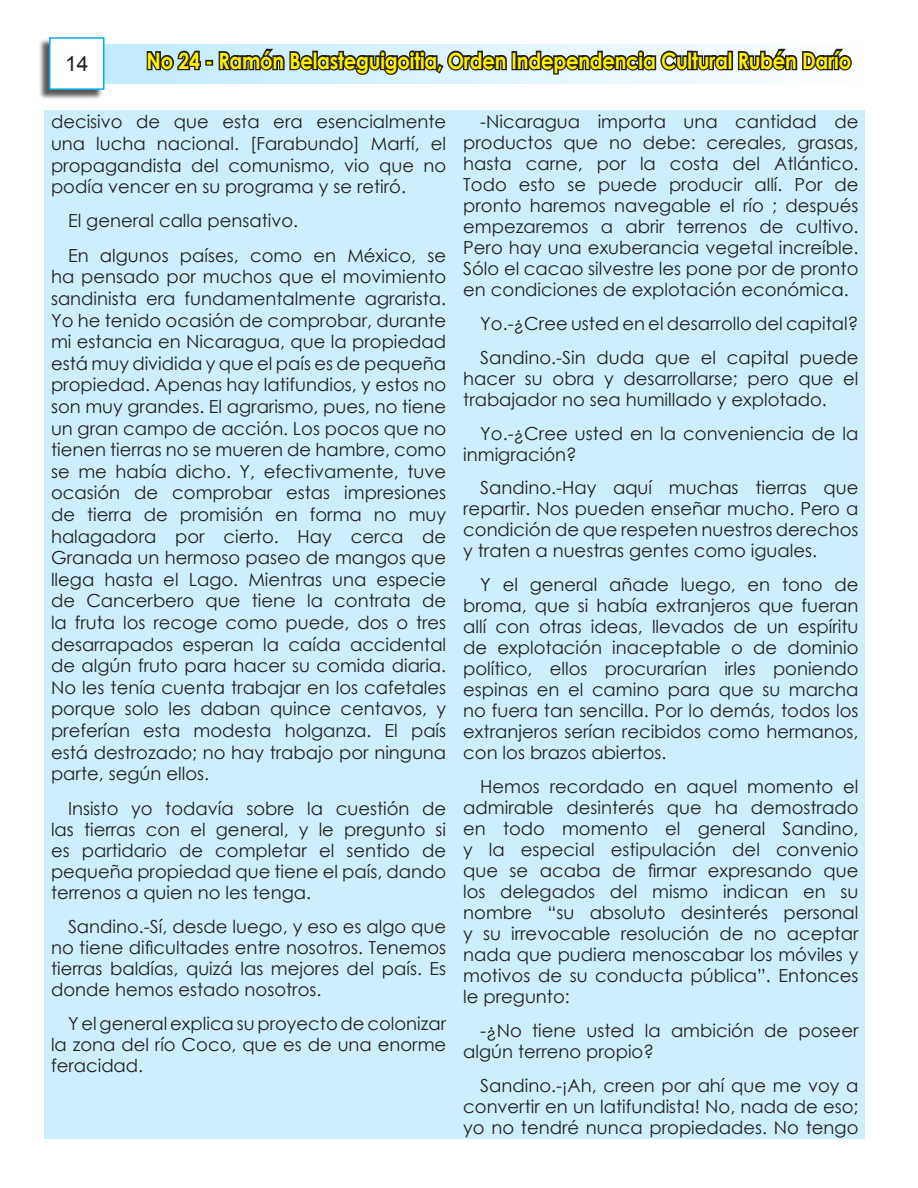
<style>
.page{position:relative;width:918px;height:1188px;background:#fff}
.page>*{position:absolute;margin:0;border:0;box-sizing:border-box;transform-origin:0 0}
.t1{font:700 22.35px "Century Gothic";letter-spacing:-.01em;color:#fff101;scale:.87 1}
.t2{font:21px "Arial";color:#231f20}
.t3{font:18px/21px "Century Gothic";color:#231f20;text-align:justify}
</style>
<div class="page">
<div style="left:94px;top:44px;width:764px;height:39px;background:linear-gradient(to right,#c0eafb,#fdfefe)"></div>
<div style="left:44px;top:110px;width:821px;height:1029px;background:#cdeffb"></div>
<div style="left:38px;top:39px;width:65px;height:62px;background:#231f20;opacity:.75"></div>
<div style="left:49px;top:37px;width:55px;height:53px;background:#fff;border:2px solid #00aeef"></div>
<svg style="left:145px;top:46px;width:58px;height:29px;background:#7b8d95"></svg>
<div style="left:205px;top:60px;width:8px;height:6px;border:3px solid #231f20"></div>
<svg style="left:217px;top:47px;width:291px;height:30px;background:#7e8a90"></svg>
<div style="left:512px;top:51px;width:5px;height:19px;border:3px solid #231f20"></div>
<svg style="left:515px;top:48px;width:215px;height:28px;background:#85898c"></svg>
<div style="left:727px;top:51px;width:6px;height:19px;border:3px solid #231f20"></div>
<svg style="left:736px;top:47px;width:118px;height:27px"></svg>
<p class="t2" style="left:65px;top:49px;width:25px">14</p>
<p class="t1" style="left:147px;top:44px;width:811px">No 24 - Ramón Belasteguigoitia, Orden Independencia Cultural Rubén Darío</p>
<p class="t3" style="left:51px;top:111px;width:397px;line-height:21.6px">decisivo de que esta era esencialmente una lucha nacional. [Farabundo] Martí, el propagandista del comunismo, vio que no podía vencer en su programa y se retiró.</p>
<p class="t3" style="left:68px;top:204px;width:380px;line-height:34.3px">El general calla pensativo.<br>En algunos países, como en México, se</p>
<p class="t3" style="left:51px;top:266px;width:397px;line-height:21.6px">ha pensado por muchos que el movimiento sandinista era fundamentalmente agrarista.<br>Yo he tenido ocasión de comprobar, durante mi estancia en Nicaragua, que la propiedad está muy dividida y que el país es de pequeña propiedad. Apenas hay latifundios, y estos no son muy grandes. El agrarismo, pues, no tiene un gran campo de acción. Los pocos que no tienen tierras no se mueren de hambre, como se me había dicho. Y, efectivamente, tuve ocasión de comprobar estas impresiones de tierra de promisión en forma no muy halagadora por cierto. Hay cerca de Granada un hermoso paseo de mangos que llega hasta el Lago. Mientras una especie de Cancerbero que tiene la contrata de la fruta los recoge como puede, dos o tres desarrapados esperan la caída accidental de algún fruto para hacer su comida diaria.<br>No les tenía cuenta trabajar en los cafetales porque solo les daban quince centavos, y preferían esta modesta holganza. El país está destrozado; no hay trabajo por ninguna parte, según ellos.</p>
<p class="t3" style="left:51px;top:797px;width:397px;text-indent:17px">Insisto yo todavía sobre la cuestión de las tierras con el general, y le pregunto si es partidario de completar el sentido de pequeña propiedad que tiene el país, dando terrenos a quien no les tenga.</p>
<p class="t3" style="left:51px;top:916px;width:397px;text-indent:17px">Sandino.-Sí, desde luego, y eso es algo que no tiene dificultades entre nosotros. Tenemos tierras baldías, quizá las mejores del país. Es donde hemos estado nosotros.</p>
<p class="t3" style="left:51px;top:1012px;width:397px;text-indent:17px">Y el general explica su proyecto de colonizar la zona del río Coco, que es de una enorme feracidad.</p>
<p class="t3" style="left:463px;top:111px;width:397px;text-indent:17px">-Nicaragua importa una cantidad de productos que no debe: cereales, grasas, hasta carne, por la costa del Atlántico.<br>Todo esto se puede producir allí. Por de pronto haremos navegable el río ; después empezaremos a abrir terrenos de cultivo.<br>Pero hay una exuberancia vegetal increíble.<br>Sólo el cacao silvestre les pone por de pronto en condiciones de explotación económica.</p>
<p class="t3" style="left:480px;top:307px;width:380px;line-height:33.8px">Yo.-¿Cree usted en el desarrollo del capital?<br>Sandino.-Sin duda que el capital puede</p>
<p class="t3" style="left:463px;top:368px;width:397px">hacer su obra y desarrollarse; pero que el trabajador no sea humillado y explotado.</p>
<p class="t3" style="left:463px;top:422px;width:397px;text-indent:17px">Yo.-¿Cree usted en la conveniencia de la inmigración?</p>
<p class="t3" style="left:463px;top:477px;width:397px;text-indent:17px">Sandino.-Hay aquí muchas tierras que repartir. Nos pueden enseñar mucho. Pero a condición de que respeten nuestros derechos y traten a nuestras gentes como iguales.</p>
<p class="t3" style="left:463px;top:574px;width:397px;text-indent:17px">Y el general añade luego, en tono de broma, que si había extranjeros que fueran allí con otras ideas, llevados de un espíritu de explotación inaceptable o de dominio político, ellos procurarían irles poniendo espinas en el camino para que su marcha no fuera tan sencilla. Por lo demás, todos los extranjeros serían recibidos como hermanos, con los brazos abiertos.</p>
<p class="t3" style="left:463px;top:776px;width:397px;text-indent:17px">Hemos recordado en aquel momento el admirable desinterés que ha demostrado en todo momento el general Sandino, y la especial estipulación del convenio que se acaba de firmar expresando que los delegados del mismo indican en su nombre “su absoluto desinterés personal y su irrevocable resolución de no aceptar nada que pudiera menoscabar los móviles y motivos de su conducta pública”. Entonces le pregunto:</p>
<p class="t3" style="left:463px;top:1020px;width:397px;text-indent:17px">-¿No tiene usted la ambición de poseer algún terreno propio?</p>
<p class="t3" style="left:463px;top:1074px;width:397px;text-indent:17px">Sandino.-¡Ah, creen por ahí que me voy a convertir en un latifundista! No, nada de eso; yo no tendré nunca propiedades. No tengo</p>
</div>
